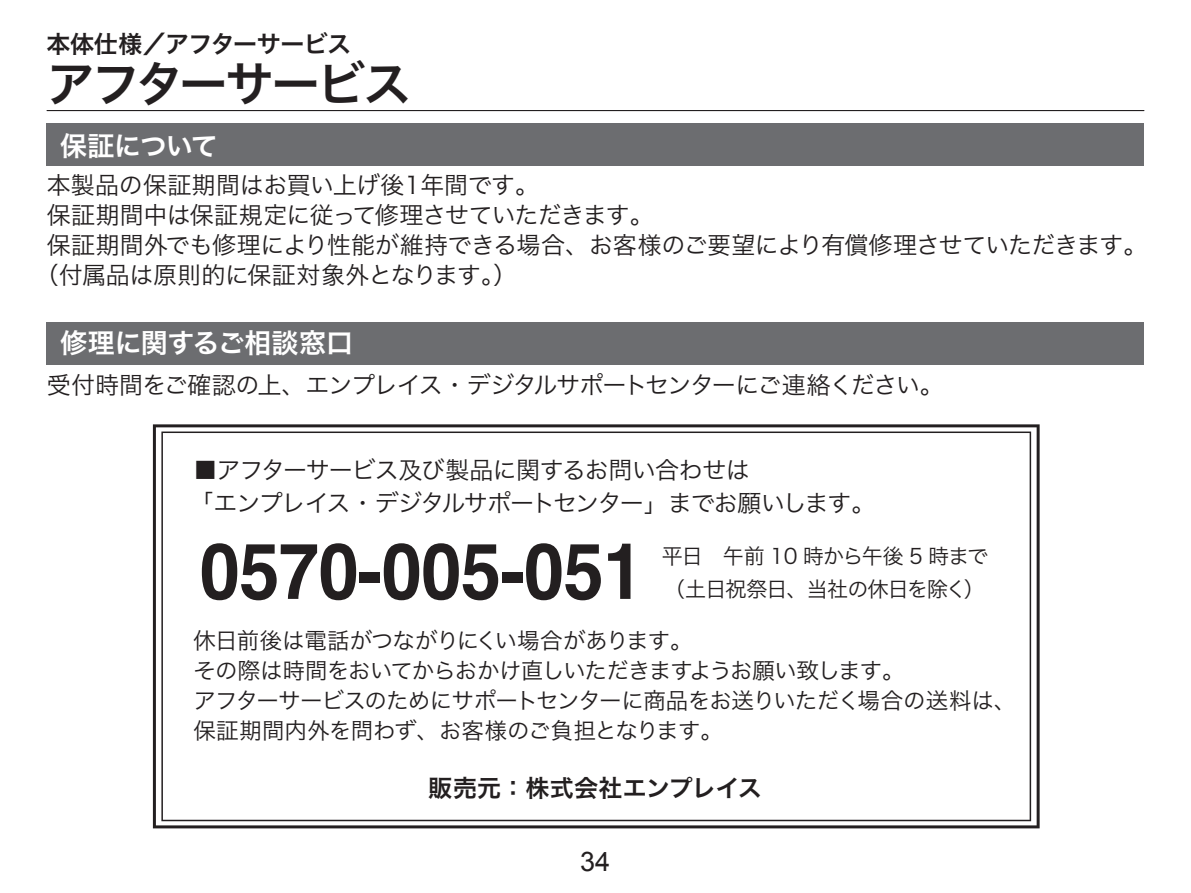
<style>
.page{position:relative;width:1191px;height:893px;background:#fff}
.page>*{position:absolute;margin:0;border:0;box-sizing:border-box;transform-origin:0 0}
.t1{font:700 78px "Helvetica";letter-spacing:-.01em;color:#231f20;scale:.93 1}
.t2{font:48px "Hira Kaku Pro N W6";letter-spacing:-.05em;color:#231f20}
.t3{font:27px "Hira Kaku Pro N W6";letter-spacing:-.02em;color:#fff}
.t4{font:27px "Arial";color:#231f20}
.t5{font:24px/33px "Hira Kaku Pro N W3";letter-spacing:-.03em;color:#231f20}
.t6{font:24px "Hira Kaku Pro N W3";letter-spacing:-.055em;color:#231f20}
.t7{font:24px "Hira Kaku Pro N W6";letter-spacing:.005em;color:#231f20}
.t8{font:24px "Hira Kaku Pro N W6";letter-spacing:-.015em;color:#231f20}
.t9{font:22.5px/30px "Hira Kaku Pro N W3";letter-spacing:-.035em;color:#231f20}
.t10{font:21px/33px "Hira Kaku Pro N W3";letter-spacing:-.045em;color:#231f20}
</style>
<div class="page">
<hr style="left:47px;top:110px;width:1097px;height:1px;background:#231f20">
<div style="left:47px;top:123px;width:1097px;height:43px;background:#6c6d70"></div>
<div style="left:47px;top:322px;width:1097px;height:42px;background:#6c6d70"></div>
<svg style="left:153px;top:424px;width:886px;height:404px"></svg>
<svg style="left:161px;top:431px;width:870px;height:390px"></svg>
<p class="t8" style="left:46px;top:23px;width:306px">本体仕様／アフターサービス</p>
<h2 class="t2" style="left:47px;top:40px;width:366px">アフターサービス</h2>
<p class="t3" style="left:60px;top:121px;width:159px">保証について</p>
<p class="t5" style="left:47px;top:167px;width:494px">本製品の保証期間はお買い上げ後１年間です。</p>
<p class="t5" style="left:47px;top:197px;width:608px">保証期間中は保証規定に従って修理させていただきます。</p>
<p class="t5" style="left:47px;top:227px;width:1102px">保証期間外でも修理により性能が維持できる場合、お客様のご要望により有償修理させていただきます。</p>
<p class="t5" style="left:35px;top:257px;width:484px">（付属品は原則的に保証対象外となります。）</p>
<p class="t3" style="left:60px;top:319px;width:294px">修理に関するご相談窓口</p>
<p class="t6" style="left:47px;top:363px;width:898px">受付時間をご確認の上、エンプレイス・デジタルサポートセンターにご連絡ください。</p>
<p class="t5" style="left:189px;top:452px;width:688px">■アフターサービス及び製品に関するお問い合わせは<br>「エンプレイス・デジタルサポートセンター」までお願いします。</p>
<h1 class="t1" style="left:200px;top:508px;width:479px">0570-005-051</h1>
<p class="t10" style="left:662px;top:538px;width:328px">平日　午前 10 時から午後 5 時まで（土日祝祭日、当社の休日を除く）</p>
<p class="t9" style="left:193px;top:624px;width:824px">休日前後は電話がつながりにくい場合があります。<br>その際は時間をおいてからおかけ直しいただきますようお願い致します。<br>アフターサービスのためにサポートセンターに商品をお送りいただく場合の送料は、保証期間内外を問わず、お客様のご負担となります。</p>
<p class="t7" style="left:428px;top:767px;width:335px">販売元：株式会社エンプレイス</p>
<p class="t4" style="left:580px;top:844px;width:32px">34</p>
</div>
